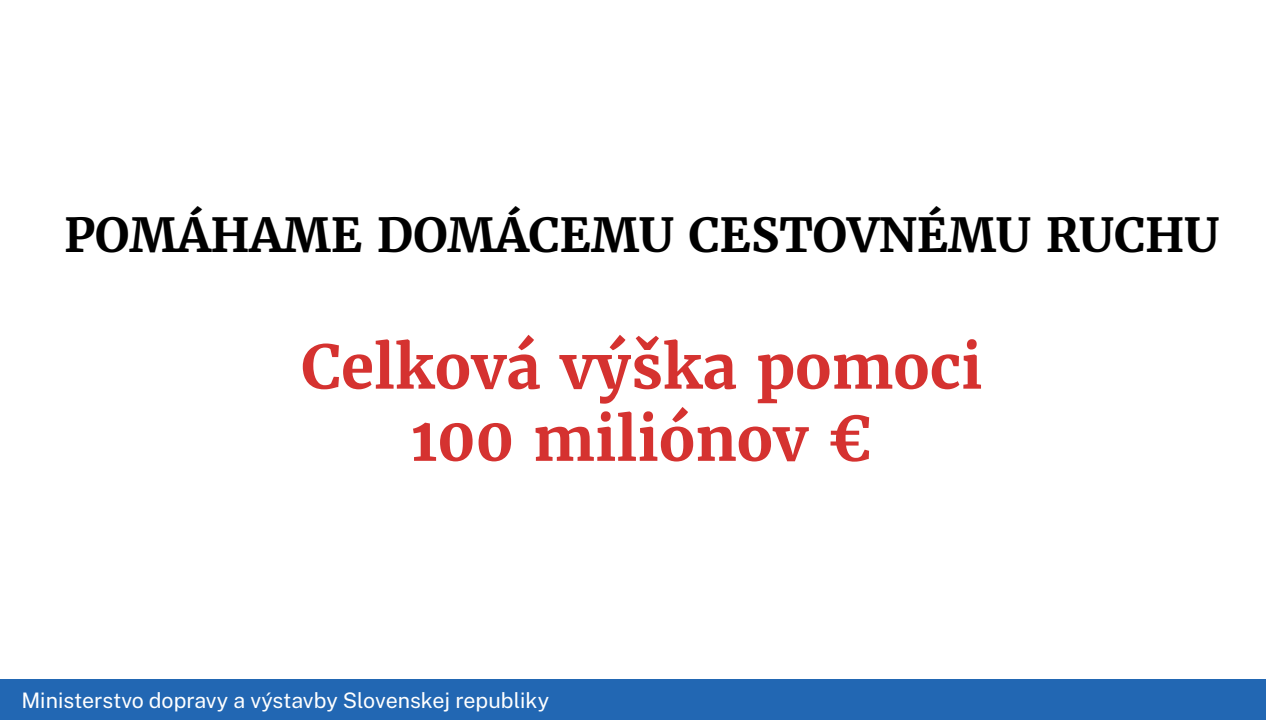
<style>
.page{position:relative;width:1266px;height:720px;background:#fff}
.page>*{position:absolute;margin:0;border:0;box-sizing:border-box;transform-origin:0 0}
.t1{font:700 60.12px/72.2px "Merriweather";color:#d53230;text-align:center}
.t2{font:700 46.76px "Merriweather";color:#000}
.t3{font:21.4px "Public Sans";color:#fff}
</style>
<div class="page">
<div style="left:0;top:680px;width:1265px;height:40px;background:#2267b3"></div>
<p class="t2" style="left:64px;top:206px;width:1156px">POMÁHAME DOMÁCEMU CESTOVNÉMU RUCHU</p>
<p class="t1" style="left:301px;top:331px;width:683px">Celková výška pomoci<br>100 miliónov €</p>
<p class="t3" style="left:21px;top:684px;width:529px">Ministerstvo dopravy a výstavby Slovenskej republiky</p>
</div>
